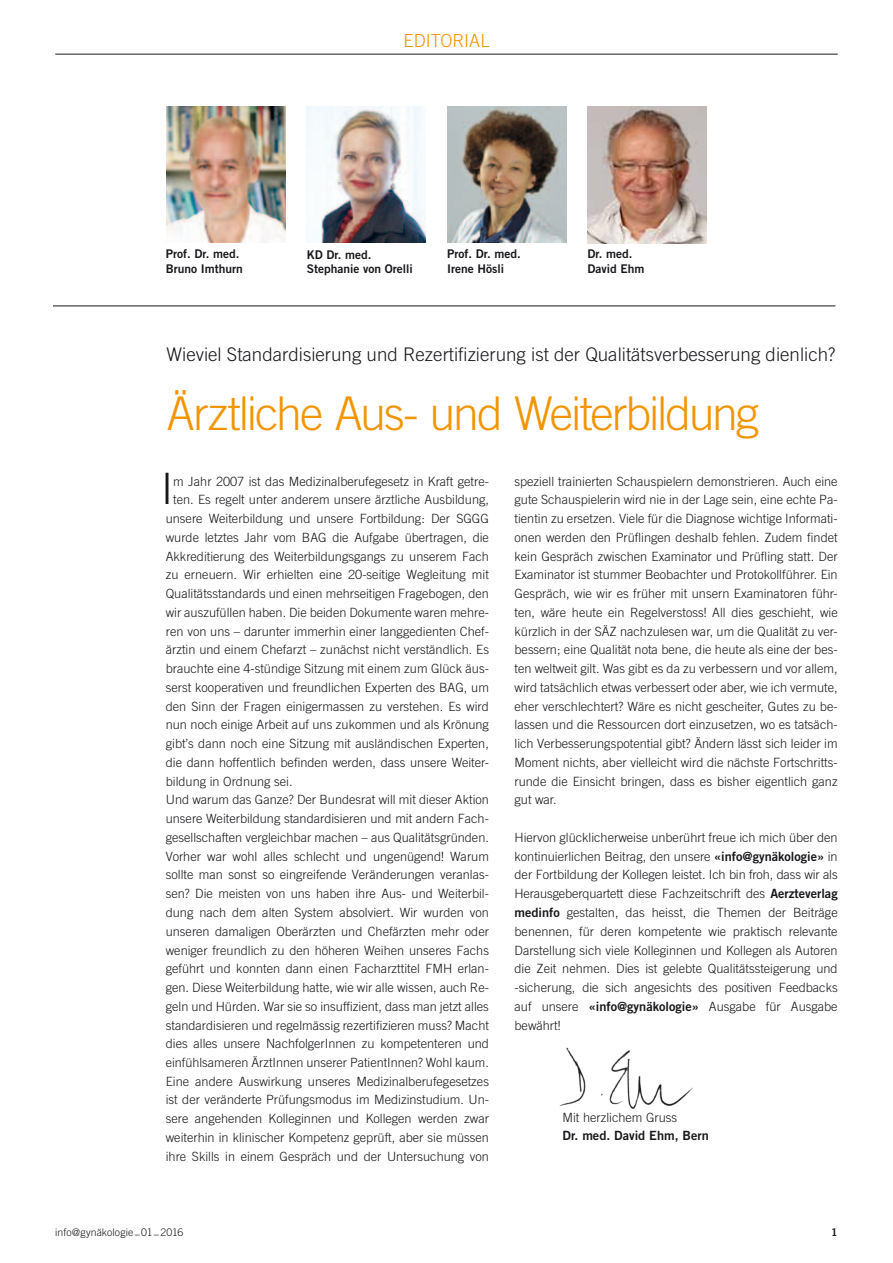
<style>
.page{position:relative;width:893px;height:1263px;background:#fff}
.page>*{position:absolute;margin:0;border:0;box-sizing:border-box;transform-origin:0 0}
.t1{font:300 46.5px "Trade Gothic LT";letter-spacing:-.045em;color:#f29500}
.t2{font:300 43.2px "Trade Gothic LT";color:#1a171c}
.t3{font:300 18.75px "Trade Gothic LT";color:#1a171c}
.t4{font:300 18px "Trade Gothic LT";letter-spacing:.005em;color:#f29500}
.t5{font:300 12.75px/18.8px "Trade Gothic LT";color:#1a171c;text-align:justify}
.t6{font:12.75px "Trade Gothic LT Bold Two";color:#1a171c}
.t7{font:12px/14.4px "Trade Gothic LT Bold Two";color:#1a171c}
.t8{font:300 10.5px "Trade Gothic LT";letter-spacing:.005em;color:#1a171c}
.t9{font:10.5px "Trade Gothic LT Bold Two";color:#1a171c}
.s1{font-family:"Trade Gothic LT Bold Two";font-weight:400}
</style>
<div class="page">
<hr style="left:53px;top:306px;width:782px;height:1px;background:#1a171c">
<img style="left:167px;top:106px;width:119px;height:137px">
<img style="left:307px;top:106px;width:119px;height:137px">
<img style="left:447px;top:106px;width:119px;height:137px">
<img style="left:588px;top:107px;width:119px;height:136px">
<img style="left:559px;top:1047px;width:134px;height:62px">
<hr style="left:55px;top:54px;width:783px;height:1px;background:#1a171c">
<h3 class="t4" style="left:404px;top:30px;width:87px">EDiTORIAL</h3>
<p class="t7" style="left:166px;top:247px;width:79px">Prof. Dr. med.<br>Bruno Imthurn</p>
<p class="t7" style="left:307px;top:247px;width:108px">KD Dr. med.<br>Stephanie von Orelli</p>
<p class="t7" style="left:447px;top:247px;width:75px">Prof. Dr. med.<br>Irene Hösli</p>
<p class="t7" style="left:588px;top:247px;width:58px">Dr. med.<br>David Ehm</p>
<h3 class="t3" style="left:167px;top:344px;width:670px">Wieviel Standardisierung und Rezertifizierung ist der Qualitätsverbesserung dienlich?</h3>
<h1 class="t1" style="left:167px;top:386px;width:594px">Ärztliche Aus- und Weiterbildung</h1>
<h2 class="t2" style="left:161px;top:463px;width:14px">I</h2>
<p class="t5" style="left:173px;top:471px;width:317px">m Jahr 2007 ist das Medizinalberufegesetz in Kraft getre-</p>
<p class="t5" style="left:173px;top:490px;width:317px">ten. Es regelt unter anderem unsere ärztliche Ausbildung,</p>
<p class="t5" style="left:166px;top:509px;width:325px">unsere Weiterbildung und unsere Fortbildung: Der SGGG</p>
<p class="t5" style="left:166px;top:528px;width:325px">wurde letztes Jahr vom BAG die Aufgabe übertragen, die</p>
<p class="t5" style="left:166px;top:546px;width:325px">Akkreditierung des Weiterbildungsgangs zu unserem Fach</p>
<p class="t5" style="left:166px;top:565px;width:325px">zu erneuern. Wir erhielten eine 20-seitige Wegleitung mit</p>
<p class="t5" style="left:166px;top:584px;width:325px">Qualitätsstandards und einen mehrseitigen Fragebogen, den</p>
<p class="t5" style="left:166px;top:603px;width:325px">wir auszufüllen haben. Die beiden Dokumente waren mehre-</p>
<p class="t5" style="left:166px;top:621px;width:325px">ren von uns – darunter immerhin einer langgedienten Chef-</p>
<p class="t5" style="left:166px;top:640px;width:325px">ärztin und einem Chefarzt – zunächst nicht verständlich. Es</p>
<p class="t5" style="left:166px;top:659px;width:325px">brauchte eine 4-stündige Sitzung mit einem zum Glück äus-</p>
<p class="t5" style="left:166px;top:678px;width:325px">serst kooperativen und freundlichen Experten des BAG, um</p>
<p class="t5" style="left:166px;top:696px;width:325px">den Sinn der Fragen einigermassen zu verstehen. Es wird</p>
<p class="t5" style="left:166px;top:715px;width:325px">nun noch einige Arbeit auf uns zukommen und als Krönung</p>
<p class="t5" style="left:166px;top:734px;width:325px">gibt’s dann noch eine Sitzung mit ausländischen Experten,</p>
<p class="t5" style="left:166px;top:753px;width:325px">die dann hoffentlich befinden werden, dass unsere Weiter-</p>
<p class="t5" style="left:166px;top:772px;width:128px">bildung in Ordnung sei.</p>
<p class="t5" style="left:166px;top:790px;width:325px">Und warum das Ganze? Der Bundesrat will mit dieser Aktion</p>
<p class="t5" style="left:166px;top:809px;width:325px">unsere Weiterbildung standardisieren und mit andern Fach-</p>
<p class="t5" style="left:166px;top:828px;width:325px">gesellschaften vergleichbar machen – aus Qualitätsgründen.</p>
<p class="t5" style="left:166px;top:847px;width:325px">Vorher war wohl alles schlecht und ungenügend! Warum</p>
<p class="t5" style="left:166px;top:865px;width:325px">sollte man sonst so eingreifende Veränderungen veranlas-</p>
<p class="t5" style="left:166px;top:884px;width:325px">sen? Die meisten von uns haben ihre Aus- und Weiterbil-</p>
<p class="t5" style="left:166px;top:903px;width:325px">dung nach dem alten System absolviert. Wir wurden von</p>
<p class="t5" style="left:166px;top:922px;width:325px">unseren damaligen Oberärzten und Chefärzten mehr oder</p>
<p class="t5" style="left:166px;top:940px;width:325px">weniger freundlich zu den höheren Weihen unseres Fachs</p>
<p class="t5" style="left:166px;top:959px;width:325px">geführt und konnten dann einen Facharzttitel FMH erlan-</p>
<p class="t5" style="left:166px;top:978px;width:325px">gen. Diese Weiterbildung hatte, wie wir alle wissen, auch Re-</p>
<p class="t5" style="left:166px;top:997px;width:325px">geln und Hürden. War sie so insuffizient, dass man jetzt alles</p>
<p class="t5" style="left:166px;top:1015px;width:325px">standardisieren und regelmässig rezertifizieren muss? Macht</p>
<p class="t5" style="left:166px;top:1034px;width:325px">dies alles unsere NachfolgerInnen zu kompetenteren und</p>
<p class="t5" style="left:166px;top:1053px;width:325px">einfühlsameren ÄrztInnen unserer PatientInnen? Wohl kaum.</p>
<p class="t5" style="left:166px;top:1071px;width:325px">Eine andere Auswirkung unseres Medizinalberufegesetzes</p>
<p class="t5" style="left:166px;top:1090px;width:325px">ist der veränderte Prüfungsmodus im Medizinstudium. Un-</p>
<p class="t5" style="left:166px;top:1109px;width:325px">sere angehenden Kolleginnen und Kollegen werden zwar</p>
<p class="t5" style="left:166px;top:1128px;width:325px">weiterhin in klinischer Kompetenz geprüft, aber sie müssen</p>
<p class="t5" style="left:166px;top:1146px;width:325px">ihre Skills in einem Gespräch und der Untersuchung von</p>
<p class="t5" style="left:514px;top:471px;width:325px">speziell trainierten Schauspielern demonstrieren. Auch eine gute Schauspielerin wird nie in der Lage sein, eine echte Pa&shy;tientin zu ersetzen. Viele für die Diagnose wichtige Informati&shy;onen werden den Prüflingen deshalb fehlen. Zudem findet kein Gespräch zwischen Examinator und Prüfling statt. Der Examinator ist stummer Beobachter und Protokollführer. Ein Gespräch, wie wir es früher mit unsern Examinatoren führ&shy;ten, wäre heute ein Regelverstoss! All dies geschieht, wie kürzlich in der SÄZ nachzulesen war, um die Qualität zu ver&shy;bessern; eine Qualität nota bene, die heute als eine der bes&shy;ten weltweit gilt. Was gibt es da zu verbessern und vor allem, wird tatsächlich etwas verbessert oder aber, wie ich vermute, eher verschlechtert? Wäre es nicht gescheiter, Gutes zu be&shy;lassen und die Ressourcen dort einzusetzen, wo es tatsäch&shy;lich Verbesserungspotential gibt? Ändern lässt sich leider im Moment nichts, aber vielleicht wird die nächste Fortschritts&shy;runde die Einsicht bringen, dass es bisher eigentlich ganz gut war.</p>
<p class="t5" style="left:514px;top:828px;width:325px">Hiervon glücklicherweise unberührt freue ich mich über den kontinuierlichen Beitrag, den unsere <span class="s1">«info@gynäkologie»</span> in der Fortbildung der Kollegen leistet. Ich bin froh, dass wir als Herausgeberquartett diese Fachzeitschrift des <span class="s1">Aerzteverlag medinfo</span> gestalten, das heisst, die Themen der Beiträge benennen, für deren kompetente wie praktisch relevante Darstellung sich viele Kolleginnen und Kollegen als Autoren die Zeit nehmen. Dies ist gelebte Qualitätssteigerung und -sicherung, die sich angesichts des positiven Feedbacks auf unsere <span class="s1">«info@gynäkologie»</span> Ausgabe für Ausgabe bewährt!</p>
<p class="t5" style="left:562px;top:1107px;width:116px">Mit herzlichem Gruss</p>
<p class="t6" style="left:562px;top:1128px;width:148px">Dr. med. David Ehm, Bern</p>
<p class="t8" style="left:55px;top:1226px;width:130px">info@gynäkologie _01_2016</p>
<p class="t9" style="left:831px;top:1225px;width:8px">1</p>
</div>
